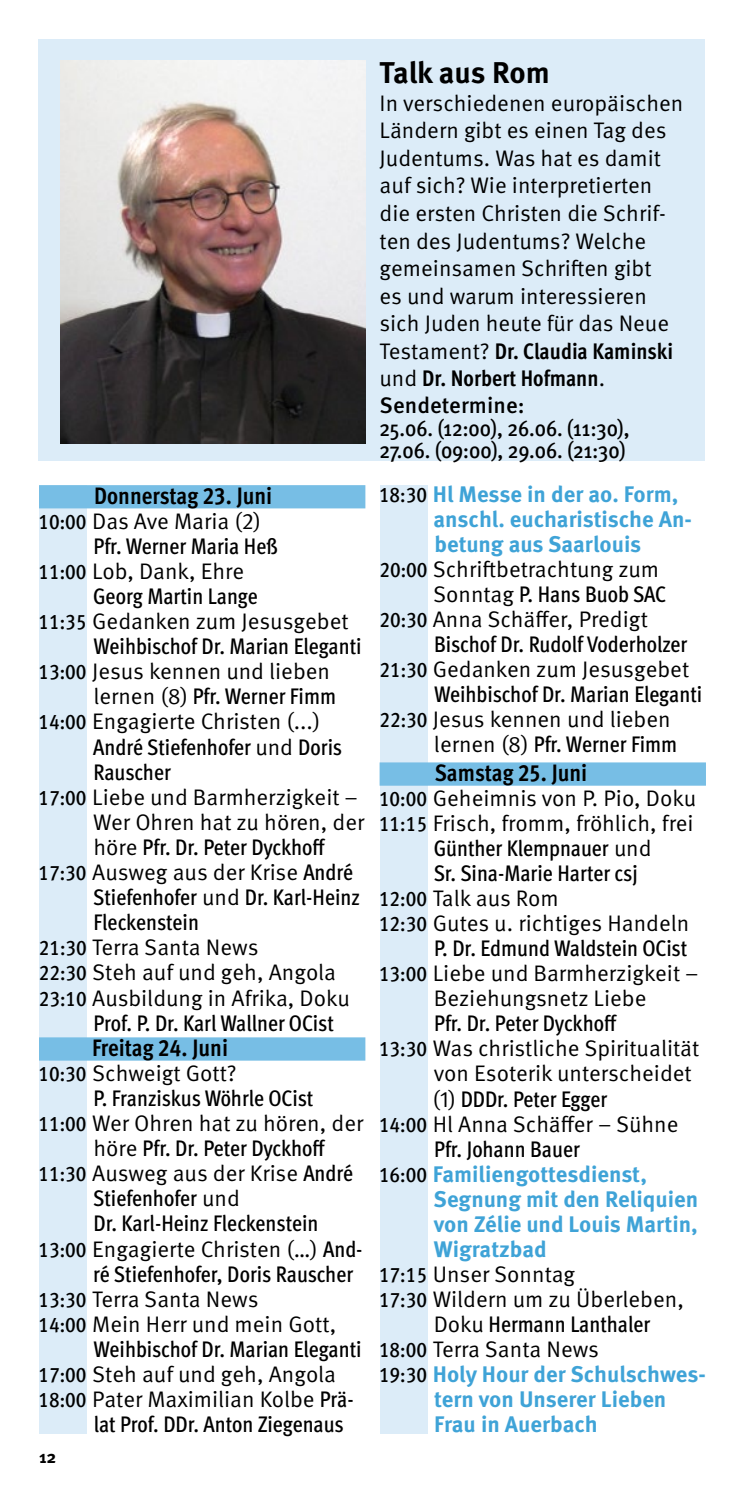
<style>
.page{position:relative;width:745px;height:1489px;background:#fff}
.page>*{position:absolute;margin:0;border:0;box-sizing:border-box;transform-origin:0 0}
.t1{font:700 30px "Meta Pro";letter-spacing:-.01em;color:#000}
.t2{font:700 condensed 23.75px "Meta Pro";color:#000}
.t3{font:22.5px/25px "Meta Pro Norm";color:#000}
.t4{font:500 condensed 22.5px/25px "Meta Pro";color:#000}
.t5{font:700 22.5px/25px "Meta Pro";color:#3fa3d7}
.t6{font:700 condensed 22.5px/27.2px "Meta Pro";color:#000}
.t7{font:700 17.5px "Meta Pro";color:#000}
.s1{font-family:"Meta Pro";font-weight:500;font-stretch:condensed;font-size:21.25px}
.s2{font-family:"Meta Pro Norm";font-weight:400;font-stretch:normal}
.s3{font-family:"Meta Pro";font-weight:500;font-stretch:condensed}
.s4{font-weight:500;font-stretch:normal}
.s5{font-weight:500;font-stretch:condensed;font-size:21.25px;color:#000}
</style>
<div class="page">
<div style="left:39px;top:485px;width:48px;height:948px;background:#dcecf8"></div>
<div style="left:379px;top:485px;width:48px;height:948px;background:#dcecf8"></div>
<div style="left:39px;top:485px;width:326px;height:23px;background:#77bee5"></div>
<div style="left:39px;top:1037px;width:326px;height:23px;background:#77bee5"></div>
<div style="left:379px;top:762px;width:326px;height:23px;background:#77bee5"></div>
<div style="left:38px;top:40px;width:667px;height:421px;background:#dcecf8"></div>
<img style="left:60px;top:61px;width:305px;height:382px">
<p class="t2" style="left:94px;top:477px;width:179px">Donnerstag 23. Juni</p>
<p class="t3" style="left:38px;top:507px;width:224px"><span class="s1">10:00</span> Das Ave Maria (2)</p>
<p class="t4" style="left:93px;top:531px;width:186px">Pfr. Werner Maria Heß</p>
<p class="t3" style="left:38px;top:557px;width:207px"><span class="s1">11:00</span> Lob, Dank, Ehre</p>
<p class="t4" style="left:93px;top:582px;width:166px">Georg Martin Lange</p>
<p class="t3" style="left:38px;top:607px;width:311px"><span class="s1">11:35</span> Gedanken zum Jesusgebet</p>
<p class="t4" style="left:94px;top:632px;width:269px">Weihbischof Dr. Marian Eleganti</p>
<p class="t3" style="left:38px;top:657px;width:293px"><span class="s1">13:00</span> Jesus kennen und lieben</p>
<p class="t4" style="left:93px;top:682px;width:244px"><span class="s2">lernen (8)</span> Pfr. Werner Fimm</p>
<p class="t3" style="left:38px;top:707px;width:283px"><span class="s1">14:00</span> Engagierte Christen (...)</p>
<p class="t4" style="left:93px;top:732px;width:250px">André Stiefenhofer <span class="s2">und</span> Doris<br>Rauscher</p>
<p class="t3" style="left:38px;top:783px;width:327px;text-align:right"><span class="s1">17:00</span> Liebe und Barmherzigkeit –<br>Wer Ohren hat zu hören, der</p>
<p class="t4" style="left:93px;top:832px;width:233px"><span class="s2">höre</span> Pfr. Dr. Peter Dyckhoff</p>
<p class="t3" style="left:38px;top:858px;width:316px"><span class="s1">17:30</span> Ausweg aus der Krise <span class="s3">André</span></p>
<p class="t4" style="left:93px;top:883px;width:268px">Stiefenhofer <span class="s2">und</span> Dr. Karl-Heinz<br>Fleckenstein</p>
<p class="t3" style="left:39px;top:933px;width:312px"><span class="s1">21:30</span> Terra Santa News<br><span class="s1">22:30</span> Steh auf und geh, Angola<br><span class="s1">23:10</span> Ausbildung in Afrika, Doku</p>
<p class="t4" style="left:93px;top:1008px;width:242px">Prof. P. Dr. Karl Wallner OCist</p>
<p class="t2" style="left:92px;top:1029px;width:137px">Freitag 24. Juni</p>
<p class="t3" style="left:38px;top:1059px;width:200px"><span class="s1">10:30</span> Schweigt Gott?</p>
<p class="t4" style="left:93px;top:1083px;width:221px">P. Franziskus Wöhrle OCist</p>
<p class="t3" style="left:38px;top:1109px;width:326px"><span class="s1">11:00</span> Wer Ohren hat zu hören, der</p>
<p class="t4" style="left:93px;top:1134px;width:233px"><span class="s2">höre</span> Pfr. Dr. Peter Dyckhoff</p>
<p class="t3" style="left:38px;top:1159px;width:316px"><span class="s1">11:30</span> Ausweg aus der Krise <span class="s3">André</span></p>
<p class="t4" style="left:93px;top:1184px;width:227px">Stiefenhofer <span class="s2">und<br></span>Dr. Karl-Heinz Fleckenstein</p>
<p class="t3" style="left:38px;top:1234px;width:325px"><span class="s1">13:00</span> Engagierte Christen (…) <span class="s3">And-</span></p>
<p class="t4" style="left:93px;top:1259px;width:261px">ré Stiefenhofer, Doris Rauscher</p>
<p class="t3" style="left:38px;top:1284px;width:299px"><span class="s1">13:30</span> Terra Santa News<br><span class="s1">14:00</span> Mein Herr und mein Gott,</p>
<p class="t4" style="left:94px;top:1334px;width:269px">Weihbischof Dr. Marian Eleganti</p>
<p class="t3" style="left:38px;top:1360px;width:316px"><span class="s1">17:00</span> Steh auf und geh, Angola<br><span class="s1">18:00</span> Pater Maximilian Kolbe <span class="s3">Prä-</span></p>
<p class="t4" style="left:94px;top:1409px;width:251px">lat Prof. DDr. Anton Ziegenaus</p>
<p class="t7" style="left:39px;top:1443px;width:19px">12</p>
<h1 class="t1" style="left:379px;top:50px;width:172px">Talk aus Rom</h1>
<p class="t3" style="left:379px;top:88px;width:305px;line-height:27.5px">In verschiedenen europäischen<br>Ländern gibt es einen Tag des<br>Judentums. Was hat es damit auf sich? Wie interpretierten die ersten Christen die Schrif&shy;ten des Judentums? Welche gemeinsamen Schriften gibt<br>es und warum interessieren sich Juden heute für das Neue</p>
<p class="t6" style="left:379px;top:336px;width:295px"><span class="s2">Testament?</span> Dr. Claudia Kaminski <span class="s2">und</span> Dr. Norbert Hofmann<span class="s2">.<br></span><span class="s4">Sendetermine:</span></p>
<p class="t4" style="left:379px;top:415px;width:251px;line-height:22.5px">25.06. (12:00), 26.06. (11:30),<br>27.06. (09:00), 29.06. (21:30)</p>
<p class="t5" style="left:433px;top:480px;width:260px;text-indent:-54px"><span class="s5">18:30</span> Hl Messe in der ao. Form, anschl. eucharistische An&shy;betung aus Saarlouis</p>
<p class="t3" style="left:379px;top:555px;width:281px"><span class="s1">20:00</span> Schriftbetrachtung zum</p>
<p class="t4" style="left:433px;top:580px;width:234px"><span class="s2">Sonntag</span> P. Hans Buob SAC</p>
<p class="t3" style="left:379px;top:605px;width:270px"><span class="s1">20:30</span> Anna Schäffer, Predigt</p>
<p class="t4" style="left:434px;top:630px;width:254px">Bischof Dr. Rudolf Voderholzer</p>
<p class="t3" style="left:379px;top:655px;width:311px"><span class="s1">21:30</span> Gedanken zum Jesusgebet</p>
<p class="t4" style="left:434px;top:680px;width:269px">Weihbischof Dr. Marian Eleganti</p>
<p class="t3" style="left:379px;top:705px;width:292px"><span class="s1">22:30</span> Jesus kennen und lieben</p>
<p class="t4" style="left:433px;top:730px;width:245px"><span class="s2">lernen (8)</span> Pfr. Werner Fimm</p>
<p class="t2" style="left:434px;top:754px;width:154px">Samstag 25. Juni</p>
<p class="t3" style="left:379px;top:784px;width:318px"><span class="s1">10:00</span> Geheimnis von P. Pio, Doku<br><span class="s1">11:15</span> Frisch, fromm, fröhlich, frei</p>
<p class="t4" style="left:433px;top:833px;width:219px">Günther Klempnauer <span class="s2">und<br></span>Sr. Sina-Marie Harter csj</p>
<p class="t3" style="left:379px;top:884px;width:312px"><span class="s1">12:00</span> Talk aus Rom<br><span class="s1">12:30</span> Gutes u. richtiges Handeln</p>
<p class="t4" style="left:434px;top:934px;width:254px">P. Dr. Edmund Waldstein OCist</p>
<p class="t3" style="left:379px;top:959px;width:321px;text-align:center"><span class="s1">13:00</span> Liebe und Barmherzigkeit –<br>Beziehungsnetz Liebe</p>
<p class="t4" style="left:434px;top:1009px;width:184px">Pfr. Dr. Peter Dyckhoff</p>
<p class="t3" style="left:433px;top:1034px;width:267px;text-indent:-55px"><span class="s1">13:30</span> Was christliche Spiritualität von Esoterik unterscheidet</p>
<p class="t4" style="left:432px;top:1084px;width:176px"><span class="s2">(1)</span> DDDr. Peter Egger</p>
<p class="t3" style="left:379px;top:1109px;width:301px"><span class="s1">14:00</span> Hl Anna Schäffer – Sühne</p>
<p class="t4" style="left:434px;top:1134px;width:147px">Pfr. Johann Bauer</p>
<p class="t5" style="left:379px;top:1159px;width:269px"><span class="s5">16:00</span> Familiengottesdienst,</p>
<p class="t5" style="left:433px;top:1184px;width:266px">Segnung mit den Reliquien</p>
<p class="t5" style="left:433px;top:1209px;width:265px">von Zélie und Louis Martin,</p>
<p class="t5" style="left:433px;top:1234px;width:114px">Wigratzbad</p>
<p class="t3" style="left:379px;top:1260px;width:306px"><span class="s1">17:15</span> Unser Sonntag<br><span class="s1">17:30</span> Wildern um zu Überleben,</p>
<p class="t4" style="left:433px;top:1309px;width:218px"><span class="s2">Doku</span> Hermann Lanthaler</p>
<p class="t3" style="left:379px;top:1335px;width:221px"><span class="s1">18:00</span> Terra Santa News</p>
<p class="t5" style="left:434px;top:1360px;width:273px;text-indent:-55px"><span class="s5">19:30</span> Holy Hour der Schulschwes&shy;tern von Unserer Lieben<br>Frau in Auerbach</p>
</div>
